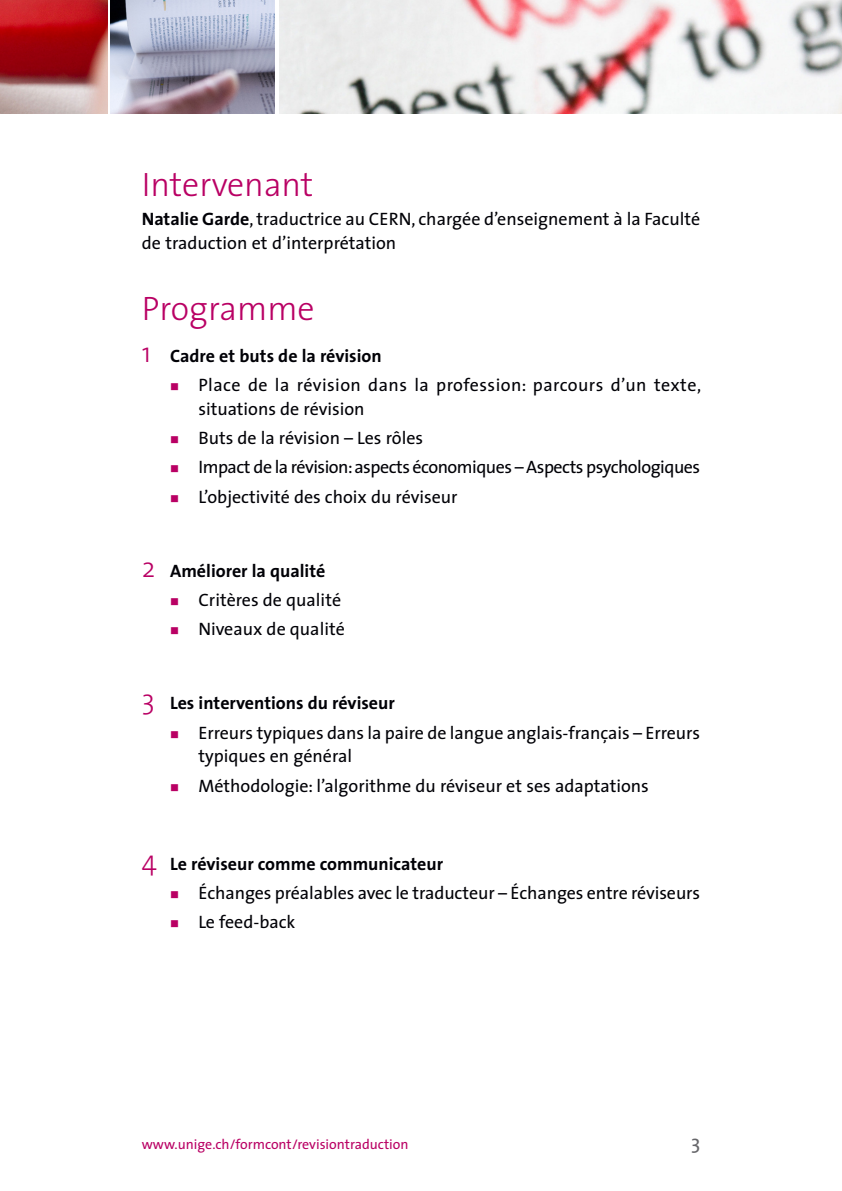
<style>
.page{position:relative;width:842px;height:1191px;background:#fff}
.page>*{position:absolute;margin:0;border:0;box-sizing:border-box;transform-origin:0 0}
.t1{font:300 34px "The Sans";color:#b90064}
.t2{font:20px "The Sans";color:#66666a}
.t3{font:18px/24px "The Sans";color:#000006}
.t4{font:700 18px "The Sans";color:#000006}
.t5{font:18px/23.6px "The Sans";letter-spacing:.025em;color:#000006}
.t6{font:18px "The Sans";letter-spacing:-.025em;color:#000006}
.t7{font:14px "The Sans";color:#b90064}
.s1{font-weight:700}
.s2{font-weight:300;font-size:28px;color:#b90064}
.s3{color:#b90064}
</style>
<div class="page">
<img style="left:0;top:0;width:107px;height:113px">
<img style="left:279px;top:0;width:563px;height:113px">
<img style="left:110px;top:0;width:165px;height:113px">
<h1 class="t1" style="left:142px;top:171px;width:173px">Intervenant</h1>
<p class="t3" style="left:142px;top:209px;width:560px"><span class="s1">Natalie Garde</span>, traductrice au CERN, chargée d’enseignement à la Faculté de traduction et d’interprétation</p>
<h1 class="t1" style="left:142px;top:295px;width:174px">Programme</h1>
<p class="t4" style="left:142px;top:349px;width:242px"><span class="s2">1</span> Cadre et buts de la révision</p>
<p class="t5" style="left:198px;top:375px;width:504px;text-indent:-28px"><span class="s3">■</span> Place de la révision dans la profession: parcours d’un texte, situations de révision</p>
<p class="t3" style="left:170px;top:427px;width:255px"><span class="s3">■</span> Buts de la révision – Les rôles</p>
<p class="t6" style="left:170px;top:460px;width:532px"><span class="s3">■</span> Impact de la révision:aspects économiques – Aspects psychologiques</p>
<p class="t3" style="left:170px;top:486px;width:289px"><span class="s3">■</span> L’objectivité des choix du réviseur</p>
<p class="t4" style="left:142px;top:563px;width:185px"><span class="s2">2</span> Améliorer la qualité</p>
<p class="t3" style="left:170px;top:589px;width:173px"><span class="s3">■</span> Critères de qualité</p>
<p class="t3" style="left:170px;top:619px;width:176px"><span class="s3">■</span> Niveaux de qualité</p>
<p class="t4" style="left:142px;top:696px;width:255px"><span class="s2">3</span> Les interventions du réviseur</p>
<p class="t3" style="left:198px;top:722px;width:503px;text-indent:-28px"><span class="s3">■</span> Erreurs typiques dans la paire de langue anglais-français – Erreurs typiques en général</p>
<p class="t3" style="left:170px;top:775px;width:480px"><span class="s3">■</span> Méthodologie: l’algorithme du réviseur et ses adaptations</p>
<p class="t4" style="left:142px;top:856px;width:303px"><span class="s2">4</span> Le réviseur comme communicateur</p>
<p class="t3" style="left:170px;top:882px;width:532px"><span class="s3">■</span> Échanges préalables avec le traducteur – Échanges entre réviseurs</p>
<p class="t3" style="left:170px;top:912px;width:127px"><span class="s3">■</span> Le feed-back</p>
<p class="t7" style="left:142px;top:1139px;width:268px">www.unige.ch/formcont/revisiontraduction</p>
<p class="t2" style="left:691px;top:1134px;width:11px">3</p>
</div>
